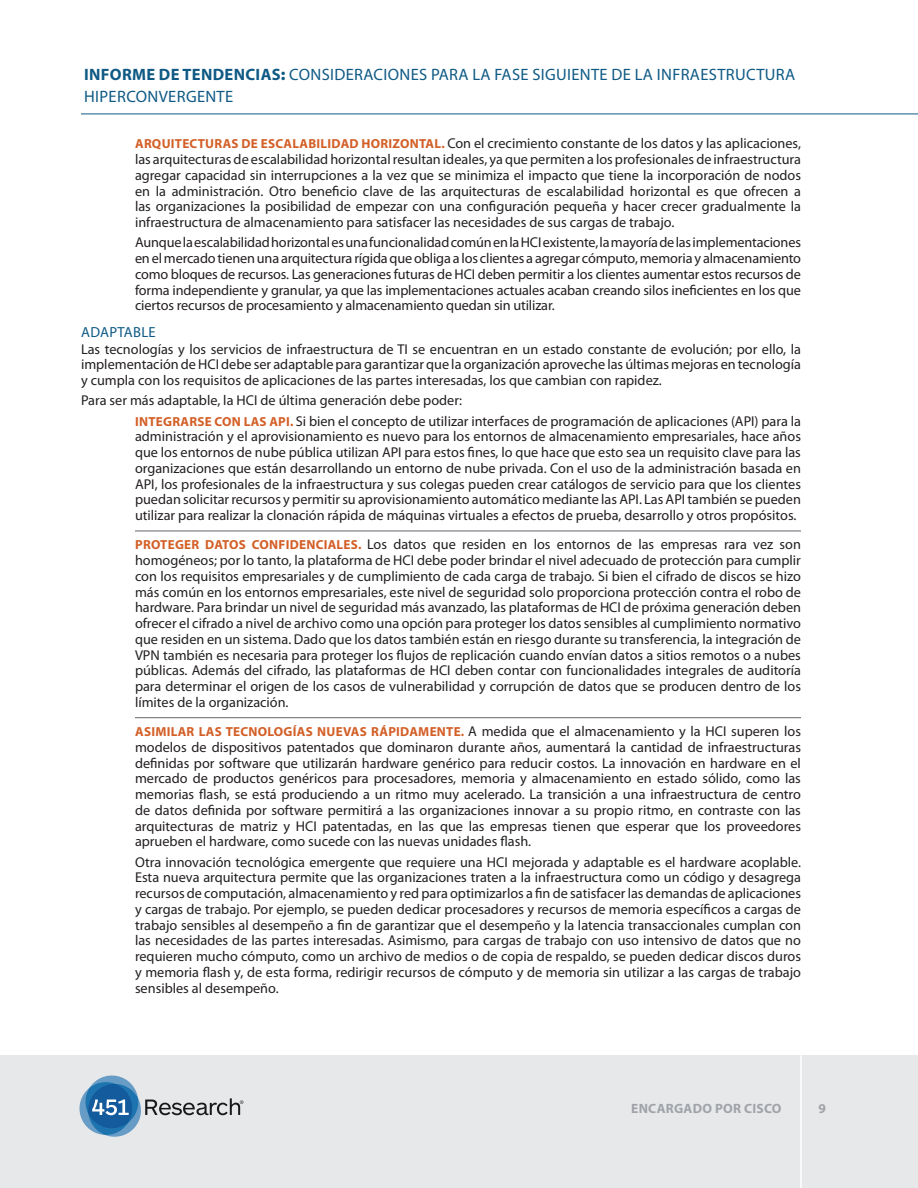
<style>
.page{position:relative;width:918px;height:1188px;background:#fff}
.page>*{position:absolute;margin:0;border:0;box-sizing:border-box;transform-origin:0 0}
.t1{font:16.5px/22.5px "Myriad Pro";letter-spacing:.02em;color:#0f5a85}
.Hed_130_SolidTight{font:14.7px "Myriad Pro";letter-spacing:.02em;color:#0f5a85}
.Body_Indent_B{font:14.25px/15.8px "Myriad Pro";color:#231f20;text-align:justify}
.Body_Indent_A{font:14.25px/15.8px "Myriad Pro";color:#231f20;text-align:justify}
.Myriad_Body{font:14.25px/15.8px "Myriad Pro";color:#231f20;text-align:justify}
.t2{font:700 13.5px "Myriad Pro";letter-spacing:.02em;color:#a0a3a9}
.s1{font-weight:700}
.s2{font-weight:900}
.s3{font-weight:700;font-size:13.2px;color:#d35f27}
</style>
<div class="page">
<div style="left:0;top:1055px;width:918px;height:133px;background:#e7e8e9"></div>
<hr style="left:81px;top:114px;width:837px;height:1px;background:#0f5a85">
<svg style="left:80px;top:1076px;width:163px;height:61px"></svg>
<hr style="left:800px;top:1055px;width:2px;height:133px;background:#fff">
<hr style="left:135px;top:531px;width:666px;height:1px;background:#63656a">
<hr style="left:135px;top:717px;width:666px;height:1px;background:#63656a">
<p class="t1" style="left:84px;top:63px;width:713px"><span class="s1">INFORME DE TENDENCIAS</span><span class="s2">:</span> CONSIDERACIONES PARA LA FASE SIGUIENTE DE LA INFRAESTRUCTURA<br>HIPERCONVERGENTE</p>
<p class="Body_Indent_B" style="left:135px;top:136px;width:668px"><span class="s3">ARQUITECTURAS DE ESCALABILIDAD HORIZONTAL.</span> Con el crecimiento constante de los datos y las aplicaciones, las arquitecturas de escalabilidad horizontal resultan ideales, ya que permiten a los profesionales de infraestructura agregar capacidad sin interrupciones a la vez que se minimiza el impacto que tiene la incorporación de nodos en la administración. Otro beneficio clave de las arquitecturas de escalabilidad horizontal es que ofrecen a las organizaciones la posibilidad de empezar con una configuración pequeña y hacer crecer gradualmente la infraestructura de almacenamiento para satisfacer las necesidades de sus cargas de trabajo.</p>
<p class="Body_Indent_A" style="left:135px;top:235px;width:668px">Aunque la escalabilidad horizontal es una funcionalidad común en la HCI existente, la mayoría de las implementaciones en el mercado tienen una arquitectura rígida que obliga a los clientes a agregar cómputo, memoria y almacenamiento como bloques de recursos. Las generaciones futuras de HCI deben permitir a los clientes aumentar estos recursos de forma independiente y granular, ya que las implementaciones actuales acaban creando silos ineficientes en los que ciertos recursos de procesamiento y almacenamiento quedan sin utilizar.</p>
<p class="Hed_130_SolidTight" style="left:81px;top:323px;width:76px">ADAPTABLE</p>
<p class="Myriad_Body" style="left:81px;top:341px;width:722px">Las tecnologías y los servicios de infraestructura de TI se encuentran en un estado constante de evolución; por ello, la implementación de HCI debe ser adaptable para garantizar que la organización aproveche las últimas mejoras en tecnología y cumpla con los requisitos de aplicaciones de las partes interesadas, los que cambian con rapidez.</p>
<p class="Myriad_Body" style="left:81px;top:392px;width:383px">Para ser más adaptable, la HCI de última generación debe poder:</p>
<p class="Body_Indent_A" style="left:135px;top:413px;width:668px"><span class="s3">INTEGRARSE CON LAS API.</span> Si bien el concepto de utilizar interfaces de programación de aplicaciones (API) para la administración y el aprovisionamiento es nuevo para los entornos de almacenamiento empresariales, hace años que los entornos de nube pública utilizan API para estos fines, lo que hace que esto sea un requisito clave para las organizaciones que están desarrollando un entorno de nube privada. Con el uso de la administración basada en API, los profesionales de la infraestructura y sus colegas pueden crear catálogos de servicio para que los clientes puedan solicitar recursos y permitir su aprovisionamiento automático mediante las API. Las API también se pueden utilizar para realizar la clonación rápida de máquinas virtuales a efectos de prueba, desarrollo y otros propósitos.</p>
<p class="Body_Indent_B" style="left:135px;top:536px;width:668px"><span class="s3">PROTEGER DATOS CONFIDENCIALES.</span> Los datos que residen en los entornos de las empresas rara vez son homogéneos; por lo tanto, la plataforma de HCI debe poder brindar el nivel adecuado de protección para cumplir con los requisitos empresariales y de cumplimiento de cada carga de trabajo. Si bien el cifrado de discos se hizo más común en los entornos empresariales, este nivel de seguridad solo proporciona protección contra el robo de hardware. Para brindar un nivel de seguridad más avanzado, las plataformas de HCI de próxima generación deben ofrecer el cifrado a nivel de archivo como una opción para proteger los datos sensibles al cumplimiento normativo que residen en un sistema. Dado que los datos también están en riesgo durante su transferencia, la integración de VPN también es necesaria para proteger los flujos de replicación cuando envían datos a sitios remotos o a nubes públicas. Además del cifrado, las plataformas de HCI deben contar con funcionalidades integrales de auditoría para determinar el origen de los casos de vulnerabilidad y corrupción de datos que se producen dentro de los límites de la organización.</p>
<p class="Body_Indent_B" style="left:135px;top:723px;width:668px"><span class="s3">ASIMILAR LAS TECNOLOGÍAS NUEVAS RÁPIDAMENTE.</span> A medida que el almacenamiento y la HCI superen los modelos de dispositivos patentados que dominaron durante años, aumentará la cantidad de infraestructuras definidas por software que utilizarán hardware genérico para reducir costos. La innovación en hardware en el mercado de productos genéricos para procesadores, memoria y almacenamiento en estado sólido, como las memorias flash, se está produciendo a un ritmo muy acelerado. La transición a una infraestructura de centro de datos definida por software permitirá a las organizaciones innovar a su propio ritmo, en contraste con las arquitecturas de matriz y HCI patentadas, en las que las empresas tienen que esperar que los proveedores aprueben el hardware, como sucede con las nuevas unidades flash.</p>
<p class="Body_Indent_A" style="left:135px;top:854px;width:668px">Otra innovación tecnológica emergente que requiere una HCI mejorada y adaptable es el hardware acoplable.<br>Esta nueva arquitectura permite que las organizaciones traten a la infraestructura como un código y desagrega recursos de computación, almacenamiento y red para optimizarlos a fin de satisfacer las demandas de aplicaciones y cargas de trabajo. Por ejemplo, se pueden dedicar procesadores y recursos de memoria específicos a cargas de trabajo sensibles al desempeño a fin de garantizar que el desempeño y la latencia transaccionales cumplan con las necesidades de las partes interesadas. Asimismo, para cargas de trabajo con uso intensivo de datos que no requieren mucho cómputo, como un archivo de medios o de copia de respaldo, se pueden dedicar discos duros y memoria flash y, de esta forma, redirigir recursos de cómputo y de memoria sin utilizar a las cargas de trabajo sensibles al desempeño.</p>
<p class="t2" style="left:631px;top:1099px;width:152px">ENCARGADO POR CISCO</p>
<p class="t2" style="left:818px;top:1099px;width:9px">9</p>
</div>
